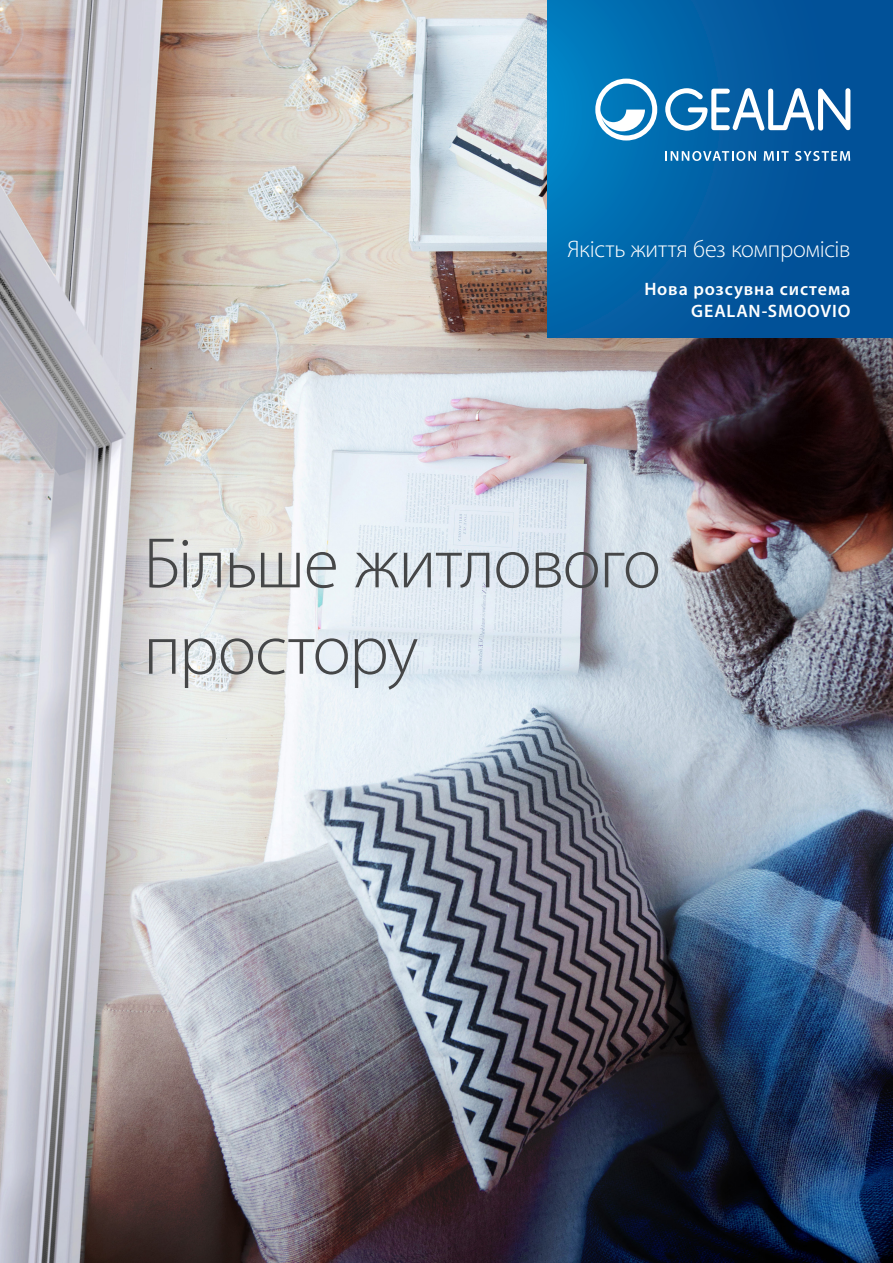
<style>
.page{position:relative;width:893px;height:1263px;background:#fff}
.page>*{position:absolute;margin:0;border:0;box-sizing:border-box;transform-origin:0 0}
.Fließtext{font:300 72px "Myriad Pro";letter-spacing:-.02em;color:#464748}
.t1{font:300 24px "Myriad Pro";letter-spacing:-.005em;color:#fff}
.t2{font:600 18px/21.6px "Myriad Pro";letter-spacing:.045em;color:#fff;text-align:right}
</style>
<div class="page">
<img style="left:0;top:0;width:893px;height:1263px">
<svg style="left:547px;top:0;width:346px;height:337px;background:#015fa4"></svg>
<svg style="left:595px;top:79px;width:62px;height:62px"></svg>
<svg style="left:665px;top:88px;width:185px;height:43px"></svg>
<svg style="left:665px;top:151px;width:91px;height:10px"></svg>
<svg style="left:764px;top:151px;width:25px;height:10px"></svg>
<svg style="left:795px;top:151px;width:55px;height:10px"></svg>
<p class="t1" style="left:568px;top:234px;width:284px">Якість життя без компромісів</p>
<p class="t2" style="left:644px;top:278px;width:208px">Нова розсувна система<br>GEALAN-SMOOVIO</p>
<p class="Fließtext" style="left:144px;top:520px;width:519px">Більше житлового</p>
<p class="Fließtext" style="left:144px;top:606px;width:276px">простору</p>
</div>
